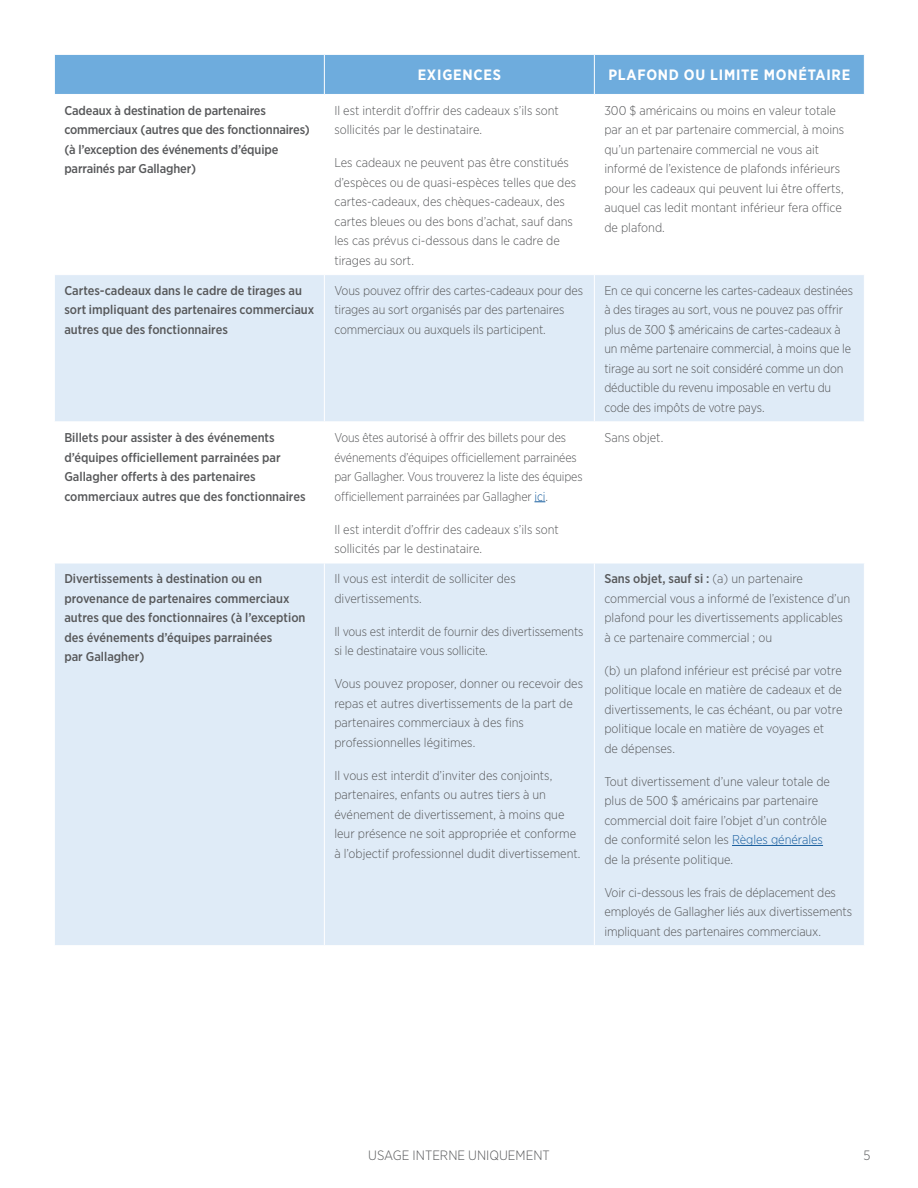
<style>
.page{position:relative;width:918px;height:1188px;background:#fff}
.page>*{position:absolute;margin:0;border:0;box-sizing:border-box;transform-origin:0 0}
.Table_Header{font:700 15px "Gotham Narrow";letter-spacing:.05em;color:#fff}
.t1{font:300 13.5px "Gotham Narrow";color:#57585a}
.Table_Body_Text{font:300 12.75px/19.5px "Gotham Narrow";color:#57585a}
.Table_SubHeader{font:500 12.75px/19.5px "Gotham Narrow";color:#57585a}
.s1{color:#175d9e}
.s2{font-weight:500}
</style>
<div class="page">
<div style="left:55px;top:55px;width:809px;height:39px;background:#6eacdd"></div>
<svg style="left:55px;top:275px;width:809px;height:670px;fill:#dfebf7"></svg>
<hr style="left:324px;top:55px;width:1px;height:39px;background:#fff">
<hr style="left:594px;top:55px;width:1px;height:39px;background:#fff">
<hr style="left:324px;top:275px;width:1px;height:146px;background:#fff">
<hr style="left:594px;top:275px;width:1px;height:146px;background:#fff">
<hr style="left:54px;top:421px;width:270px;height:1px;background:#fff">
<hr style="left:324px;top:421px;width:270px;height:1px;background:#fff">
<hr style="left:324px;top:422px;width:1px;height:141px;background:#fff">
<hr style="left:594px;top:421px;width:271px;height:1px;background:#fff">
<hr style="left:594px;top:422px;width:1px;height:141px;background:#fff">
<hr style="left:54px;top:563px;width:270px;height:1px;background:#fff">
<hr style="left:324px;top:563px;width:270px;height:1px;background:#fff">
<hr style="left:324px;top:563px;width:1px;height:382px;background:#fff">
<hr style="left:594px;top:563px;width:271px;height:1px;background:#fff">
<hr style="left:594px;top:563px;width:1px;height:382px;background:#fff">
<hr style="left:732px;top:845px;width:91px;height:1px;background:#175d9e">
<p class="Table_Header" style="left:418px;top:66px;width:85px">EXIGENCES</p>
<p class="Table_Header" style="left:608px;top:66px;width:243px">PLAFOND OU LIMITE MONÉTAIRE</p>
<p class="Table_SubHeader" style="left:64px;top:100px;width:247px">Cadeaux à destination de partenaires commerciaux (autres que des fonctionnaires) (à l’exception des événements d’équipe parrainés par Gallagher)</p>
<p class="Table_Body_Text" style="left:334px;top:100px;width:226px">Il est interdit d’offrir des cadeaux s’ils sont sollicités par le destinataire.</p>
<p class="Table_Body_Text" style="left:334px;top:153px;width:243px">Les cadeaux ne peuvent pas être constitués d’espèces ou de quasi-espèces telles que des cartes-cadeaux, des chèques-cadeaux, des cartes bleues ou des bons d’achat, sauf dans les cas prévus ci-dessous dans le cadre de tirages au sort.</p>
<p class="Table_Body_Text" style="left:604px;top:100px;width:242px">300 $ américains ou moins en valeur totale par an et par partenaire commercial, à moins qu’un partenaire commercial ne vous ait informé de l’existence de plafonds inférieurs pour les cadeaux qui peuvent lui être offerts, auquel cas ledit montant inférieur fera office de plafond.</p>
<p class="Table_SubHeader" style="left:64px;top:280px;width:252px">Cartes-cadeaux dans le cadre de tirages au sort impliquant des partenaires commerciaux autres que des fonctionnaires</p>
<p class="Table_Body_Text" style="left:334px;top:280px;width:250px">Vous pouvez offrir des cartes-cadeaux pour des tirages au sort organisés par des partenaires commerciaux ou auxquels ils participent.</p>
<p class="Table_Body_Text" style="left:604px;top:280px;width:250px">En ce qui concerne les cartes-cadeaux destinées à des tirages au sort, vous ne pouvez pas offrir plus de 300 $ américains de cartes-cadeaux à un même partenaire commercial, à moins que le tirage au sort ne soit considéré comme un don déductible du revenu imposable en vertu du code des impôts de votre pays.</p>
<p class="Table_SubHeader" style="left:64px;top:428px;width:243px">Billets pour assister à des événements d’équipes officiellement parrainées par Gallagher offerts à des partenaires commerciaux autres que des fonctionnaires</p>
<p class="Table_Body_Text" style="left:334px;top:427px;width:250px">Vous êtes autorisé à offrir des billets pour des événements d’équipes officiellement parrainées par Gallagher. Vous trouverez la liste des équipes officiellement parrainées par Gallagher <span class="s1">ici</span>.</p>
<p class="Table_Body_Text" style="left:334px;top:519px;width:226px">Il est interdit d’offrir des cadeaux s’ils sont sollicités par le destinataire.</p>
<p class="Table_Body_Text" style="left:604px;top:427px;width:60px">Sans objet.</p>
<p class="Table_SubHeader" style="left:64px;top:569px;width:243px">Divertissements à destination ou en provenance de partenaires commerciaux autres que des fonctionnaires (à l’exception des événements d’équipes parrainées<br>par Gallagher)</p>
<p class="Table_Body_Text" style="left:334px;top:569px;width:183px">Il vous est interdit de solliciter des divertissements.</p>
<p class="Table_Body_Text" style="left:334px;top:621px;width:251px">Il vous est interdit de fournir des divertissements si le destinataire vous sollicite.</p>
<p class="Table_Body_Text" style="left:334px;top:674px;width:250px">Vous pouvez proposer, donner ou recevoir des repas et autres divertissements de la part de partenaires commerciaux à des fins professionnelles légitimes.</p>
<p class="Table_Body_Text" style="left:334px;top:765px;width:248px">Il vous est interdit d’inviter des conjoints, partenaires, enfants ou autres tiers à un événement de divertissement, à moins que leur présence ne soit appropriée et conforme à l’objectif professionnel dudit divertissement.</p>
<p class="Table_Body_Text" style="left:604px;top:569px;width:248px"><span class="s2">Sans objet, sauf si :</span> (a) un partenaire commercial vous a informé de l’existence d’un plafond pour les divertissements applicables à ce partenaire commercial ; ou</p>
<p class="Table_Body_Text" style="left:604px;top:660px;width:240px">(b) un plafond inférieur est précisé par votre politique locale en matière de cadeaux et de divertissements, le cas échéant, ou par votre politique locale en matière de voyages et<br>de dépenses.</p>
<p class="Table_Body_Text" style="left:604px;top:771px;width:227px">Tout divertissement d’une valeur totale de plus de 500 $ américains par partenaire commercial doit faire l’objet d’un contrôle de conformité selon les <span class="s1">Règles générales </span>de la présente politique.</p>
<p class="Table_Body_Text" style="left:604px;top:882px;width:249px">Voir ci-dessous les frais de déplacement des employés de Gallagher liés aux divertissements impliquant des partenaires commerciaux.</p>
<p class="t1" style="left:368px;top:1147px;width:183px">USAGE INTERNE UNIQUEMENT</p>
<p class="t1" style="left:863px;top:1147px;width:9px">5</p>
</div>
